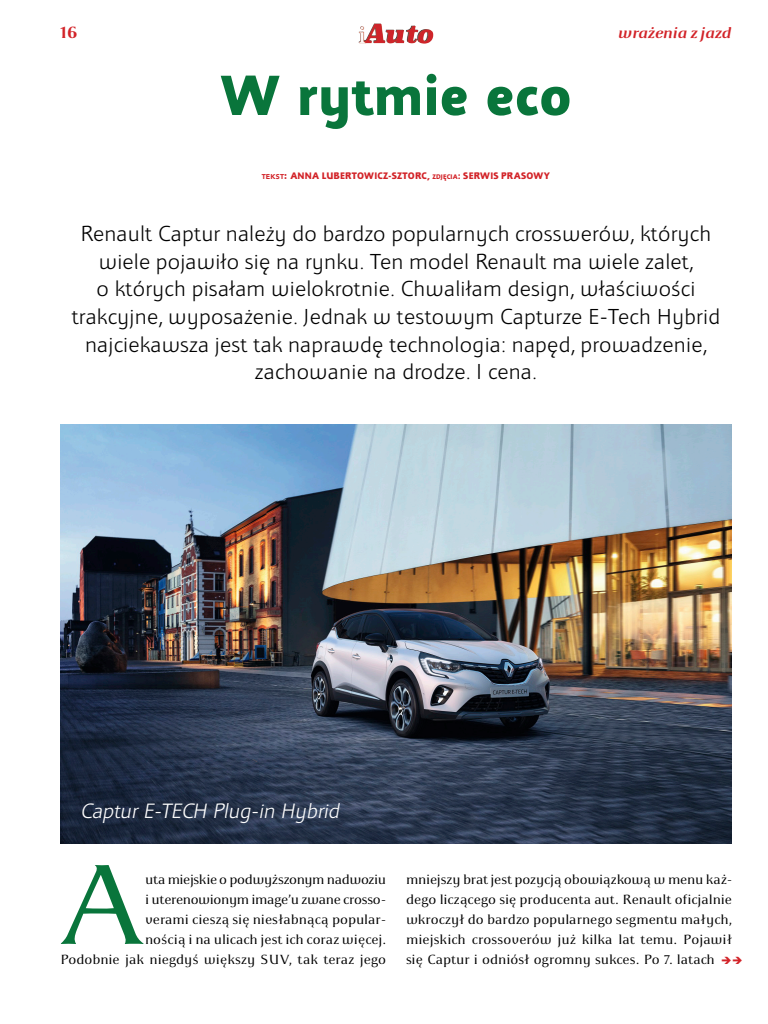
<style>
.page{position:relative;width:768px;height:1024px;background:#fff}
.page>*{position:absolute;margin:0;border:0;box-sizing:border-box;transform-origin:0 0}
.Tekst{font:120.2px "Apolonia";color:#09753b}
.Tytuł_1{font:700 60px "Apolonia Nova OT";letter-spacing:.02em;color:#09753b}
.Lead{font:23px/27.6px "Apolonia Nova Lekka OT";letter-spacing:.01em;color:#000;text-align:center}
.Lead_-_model_auta{font:italic 22px "Apolonia Nova Lekka OT";letter-spacing:-.005em;color:#fff}
.t1{font:700 18px "Apolonia";color:#d22328}
.t2{font:italic 700 16px "Apolonia";color:#d22328}
.Tekst-2{font:14px/20px "Apolonia";letter-spacing:-.005em;color:#000;text-align:right}
.Autor{font:700 10px "Apolonia Nova OT";letter-spacing:.02em;color:#d22328}
.s1{font-family:"Avenir";font-weight:900;font-size:7px}
.s2{font-family:"Avenir";font-weight:900}
.s3{font-size:7px}
.s4{font-style:inherit}
</style>
<div class="page">
<img style="left:359px;top:24px;width:74px;height:20px">
<img style="left:60px;top:424px;width:672px;height:420px">
<p class="t1" style="left:60px;top:22px;width:19px">16</p>
<p class="t2" style="left:618px;top:24px;width:115px">wrażenia z jazd</p>
<p class="Tytuł_1" style="left:221px;top:62px;width:352px">W rytmie eco</p>
<p class="Autor" style="left:262px;top:170px;width:290px"><span class="s1">tekst</span><span class="s2">:</span> ANNA LUBERTOWICZ-SZTORC, <span class="s3">ZDJĘCIA</span><span class="s4">: SERWIS PRASOWY</span></p>
<p class="Lead" style="left:72px;top:220px;width:650px">Renault Captur należy do bardzo popularnych crosswerów, których wiele pojawiło się na rynku. Ten model Renault ma wiele zalet,<br>o których pisałam wielokrotnie. Chwaliłam design, właściwości trakcyjne, wyposażenie. Jednak w testowym Capturze E-Tech Hybrid najciekawsza jest tak naprawdę technologia: napęd, prowadzenie, zachowanie na drodze. I cena.</p>
<p class="Lead_-_model_auta" style="left:80px;top:799px;width:261px">Captur E-TECH Plug-in Hybrid</p>
<p class="Tekst" style="left:60px;top:834px;width:86px">A</p>
<p class="Tekst-2" style="left:60px;top:870px;width:328px">uta miejskie o podwyższonym nadwoziu<br>i uterenowionym image’u zwane crosso-<br>verami cieszą się niesłabnącą popular-<br>nością i na ulicach jest ich coraz więcej.<br>Podobnie jak niegdyś większy SUV, tak teraz jego</p>
<p class="Tekst-2" style="left:406px;top:870px;width:328px;text-align:justify">mniejszy brat jest pozycją obowiązkową w menu każ&shy;dego liczącego się producenta aut. Renault oficjalnie wkroczył do bardzo popularnego segmentu małych, miejskich crossoverów już kilka lat temu. Pojawił się Captur i odniósł ogromny sukces. Po 7. latach</p>
</div>
